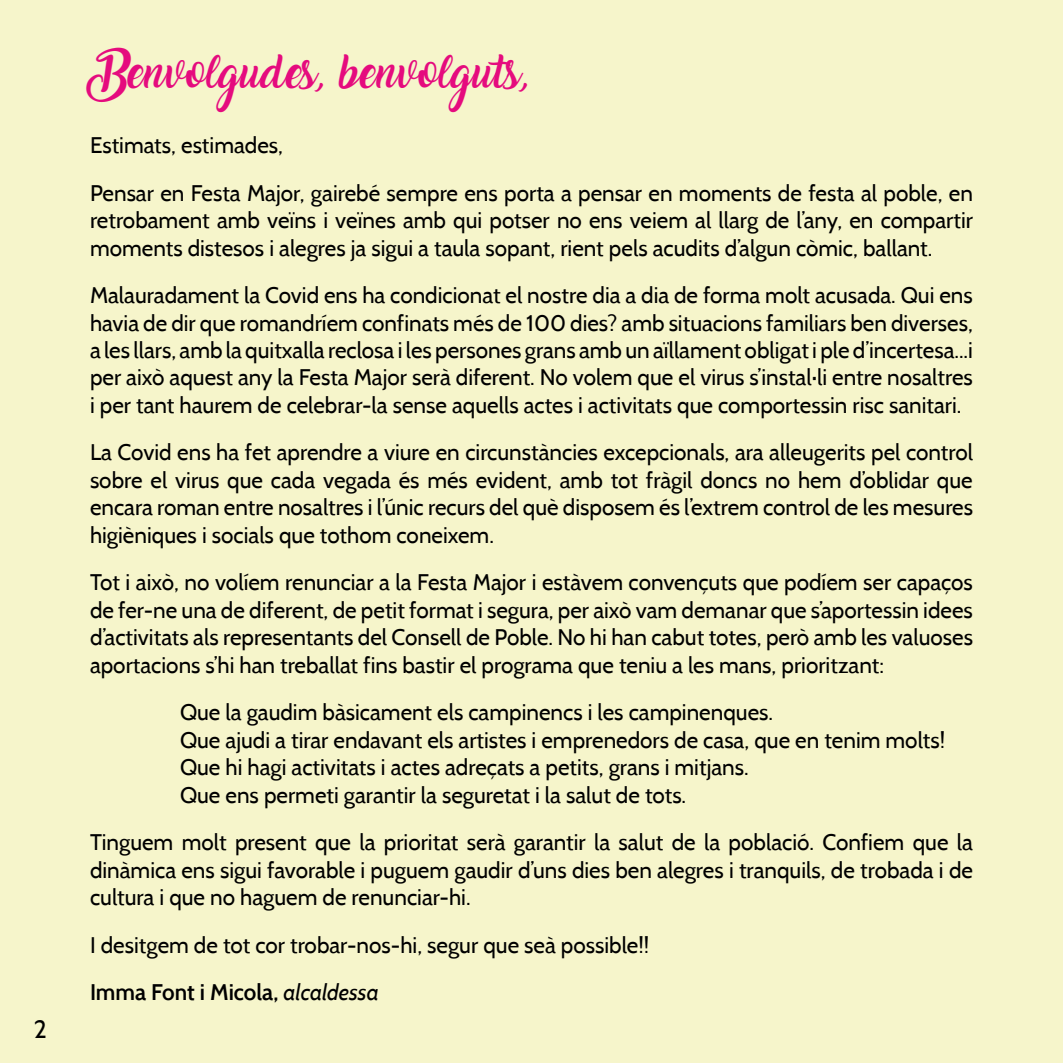
<style>
.page{position:relative;width:1063px;height:1063px;background:#f6f5cb}
.page>*{position:absolute;margin:0;border:0;box-sizing:border-box;transform-origin:0 0}
.t1{font:30px "Amarillo";color:#e50b7e}
.t2{font:25px "Cabin";color:#000}
.t3{font:22.5px/27.5px "Cabin";color:#000}
.s1{font-weight:600}
.s2{font-style:italic}
</style>
<div class="page">
<p class="t2" style="left:34px;top:1013px;width:15px">2</p>
<h1 class="t1" style="left:90px;top:60px;width:440px">Benvolgudes, benvolguts,</h1>
<p class="t3" style="left:90px;top:121px;width:884px;line-height:47.5px">Estimats, estimades,<br>Pensar en Festa Major, gairebé sempre ens porta a pensar en moments de festa al poble, en</p>
<p class="t3" style="left:90px;top:206px;width:884px">retrobament amb veïns i veïnes amb qui potser no ens veiem al llarg de l’any, en compartir moments distesos i alegres ja sigui a taula sopant, rient pels acudits d’algun còmic, ballant.</p>
<p class="t3" style="left:90px;top:281px;width:885px;text-align:justify">Malauradament la Covid ens ha condicionat el nostre dia a dia de forma molt acusada. Qui ens havia de dir que romandríem confinats més de 100 dies? amb situacions familiars ben diverses, a les llars, amb la quitxalla reclosa i les persones grans amb un aïllament obligat i ple d’incertesa...i per això aquest any la Festa Major serà diferent. No volem que el virus s’instal·li entre nosaltres i per tant haurem de celebrar-la sense aquells actes i activitats que comportessin risc sanitari.</p>
<p class="t3" style="left:90px;top:439px;width:885px;text-align:justify">La Covid ens ha fet aprendre a viure en circunstàncies excepcionals, ara alleugerits pel control sobre el virus que cada vegada és més evident, amb tot fràgil doncs no hem d’oblidar que encara roman entre nosaltres i l’únic recurs del què disposem és l’extrem control de les mesures higièniques i socials que tothom coneixem.</p>
<p class="t3" style="left:90px;top:569px;width:885px;text-align:justify">Tot i això, no volíem renunciar a la Festa Major i estàvem convençuts que podíem ser capaços de fer-ne una de diferent, de petit format i segura, per això vam demanar que s’aportessin idees d’activitats als representants del Consell de Poble. No hi han cabut totes, però amb les valuoses aportacions s’hi han treballat fins bastir el programa que teniu a les mans, prioritzant:</p>
<p class="t3" style="left:180px;top:699px;width:767px">Que la gaudim bàsicament els campinencs i les campinenques.<br>Que ajudi a tirar endavant els artistes i emprenedors de casa, que en tenim molts!<br>Que hi hagi activitats i actes adreçats a petits, grans i mitjans.<br>Que ens permeti garantir la seguretat i la salut de tots.</p>
<p class="t3" style="left:90px;top:829px;width:885px;text-align:justify">Tinguem molt present que la prioritat serà garantir la salut de la població. Confiem que la dinàmica ens sigui favorable i puguem gaudir d’uns dies ben alegres i tranquils, de trobada i de cultura i que no haguem de renunciar-hi.</p>
<p class="t3" style="left:90px;top:921px;width:561px;line-height:47.5px">I desitgem de tot cor trobar-nos-hi, segur que seà possible!!<br><span class="s1">Imma Font i Micola,</span> <span class="s2">alcaldessa</span></p>
</div>
